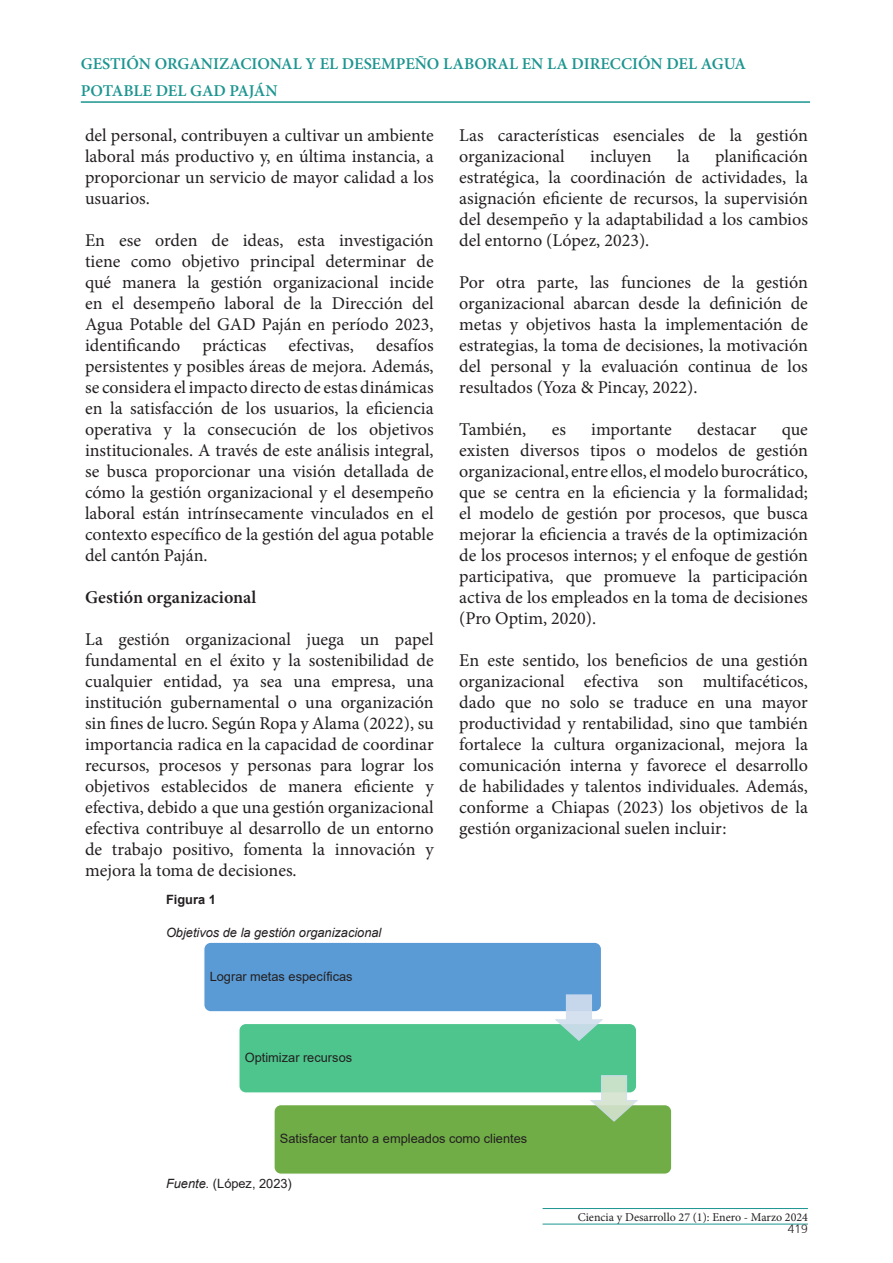
<style>
.page{position:relative;width:893px;height:1263px;background:#fff}
.page>*{position:absolute;margin:0;border:0;box-sizing:border-box;transform-origin:0 0}
.t1{font:18px/21px "Minion Pro";color:#231f20;text-align:justify}
.t2{font:600 18px "Minion Pro";color:#231f20}
.t3{font:600 16.5px/27px "Minion Pro";color:#1c9590}
.t4{font:12.75px "Arial";color:#231f20}
.t5{font:italic 12.75px "Arial";color:#231f20}
.t6{font:700 12.75px "Arial";color:#231f20}
.t7{font:12px "Minion Pro";color:#231f20}
.t8{font:300 12px "Frutiger";color:#231f20}
.s1{font-style:italic}
</style>
<div class="page">
<hr style="left:81px;top:101px;width:729px;height:2px;background:#1c9590">
<hr style="left:543px;top:1208px;width:265px;height:1px;background:#1c9590">
<hr style="left:543px;top:1224px;width:265px;height:1px;background:#1c9590">
<div style="left:203px;top:941px;width:399px;height:71px;background:#5b9bd5;border:1px solid #fff;border-radius:7px"></div>
<div style="left:238px;top:1023px;width:399px;height:71px;background:#4dc58d;border:1px solid #fff;border-radius:7px"></div>
<div style="left:273px;top:1104px;width:399px;height:71px;background:#70ad47;border:1px solid #fff;border-radius:7px"></div>
<svg style="left:554px;top:994px;width:51px;height:47px"></svg>
<svg style="left:590px;top:1074px;width:50px;height:48px"></svg>
<p class="t3" style="left:81px;top:51px;width:667px">GESTIÓN ORGANIZACIONAL Y EL DESEMPEÑO LABORAL EN LA DIRECCIÓN DEL AGUA<br>POTABLE DEL GAD PAJÁN</p>
<p class="t1" style="left:85px;top:124px;width:350px">del personal, contribuyen a cultivar un ambiente laboral más productivo y, en última instancia, a proporcionar un servicio de mayor calidad a los usuarios.</p>
<p class="t1" style="left:85px;top:229px;width:350px">En ese orden de ideas, esta investigación tiene como objetivo principal determinar de qué manera la gestión organizacional incide en el desempeño laboral de la Dirección del Agua Potable del GAD Paján en período 2023, identificando prácticas efectivas, desafíos persistentes y posibles áreas de mejora. Además, se considera el impacto directo de estas dinámicas en la satisfacción de los usuarios, la eficiencia operativa y la consecución de los objetivos institucionales. A través de este análisis integral, se busca proporcionar una visión detallada de cómo la gestión organizacional y el desempeño laboral están intrínsecamente vinculados en el contexto específico de la gestión del agua potable del cantón Paján.</p>
<p class="t2" style="left:85px;top:584px;width:173px">Gestión organizacional</p>
<p class="t1" style="left:85px;top:628px;width:350px">La gestión organizacional juega un papel fundamental en el éxito y la sostenibilidad de cualquier entidad, ya sea una empresa, una institución gubernamental o una organización sin fines de lucro. Según Ropa y Alama (2022), su importancia radica en la capacidad de coordinar recursos, procesos y personas para lograr los objetivos establecidos de manera eficiente y efectiva, debido a que una gestión organizacional efectiva contribuye al desarrollo de un entorno de trabajo positivo, fomenta la innovación y mejora la toma de decisiones.</p>
<p class="t4" style="left:166px;top:859px;width:166px">organizacional suelen incluir:</p>
<p class="t6" style="left:166px;top:891px;width:51px">Figura 1</p>
<p class="t5" style="left:166px;top:924px;width:217px">Objetivos de la gestión organizacional</p>
<p class="t4" style="left:210px;top:968px;width:144px">Lograr metas específicas</p>
<p class="t1" style="left:459px;top:124px;width:350px">Las características esenciales de la gestión organizacional</p>
<p class="t1" style="left:459px;top:145px;width:350px;text-indent:256px">planificación estratégica, la coordinación de actividades, la asignación eficiente de recursos, la supervisión del desempeño y la adaptabilidad a los cambios del entorno (López, 2023).</p>
<p class="t1" style="left:459px;top:271px;width:350px">Por otra parte, las funciones de la gestión organizacional abarcan desde la definición de metas y objetivos hasta la implementación de estrategias, la toma de decisiones, la motivación del personal y la evaluación continua de los resultados (Yoza &amp; Pincay, 2022).</p>
<p class="t1" style="left:459px;top:418px;width:69px">También,</p>
<p class="t1" style="left:552px;top:418px;width:16px">es</p>
<p class="t1" style="left:591px;top:418px;width:82px">importante</p>
<p class="t1" style="left:697px;top:418px;width:61px">destacar</p>
<p class="t1" style="left:590px;top:145px;width:63px">incluyen</p>
<p class="t1" style="left:677px;top:145px;width:14px">la</p>
<p class="t1" style="left:459px;top:418px;width:350px;text-indent:322px">que existen diversos tipos o modelos de gestión organizacional, entre ellos, el modelo burocrático, que se centra en la eficiencia y la formalidad; el modelo de gestión por procesos, que busca mejorar la eficiencia a través de la optimización de los procesos internos; y el enfoque de gestión participativa, que promueve la participación activa de los empleados en la toma de decisiones (Pro Optim, 2020).</p>
<p class="t1" style="left:459px;top:649px;width:350px">En este sentido, los beneficios de una gestión organizacional efectiva son multifacéticos, dado que no solo se traduce en una mayor productividad y rentabilidad, sino que también fortalece la cultura organizacional, mejora la comunicación interna y favorece el desarrollo de habilidades y talentos individuales. Además, conforme a Chiapas (2023) los objetivos de la gestión organizacional suelen incluir:</p>
<p class="t4" style="left:245px;top:1049px;width:109px">Optimizar recursos</p>
<p class="t4" style="left:280px;top:1130px;width:249px">Satisfacer tanto a empleados como clientes</p>
<p class="t4" style="left:166px;top:1175px;width:127px"><span class="s1">Fuente.</span> (López, 2023)</p>
<p class="t7" style="left:578px;top:1209px;width:232px">Ciencia y Desarrollo 27 (1): Enero - Marzo 2024</p>
<p class="t8" style="left:788px;top:1221px;width:22px">419</p>
</div>
